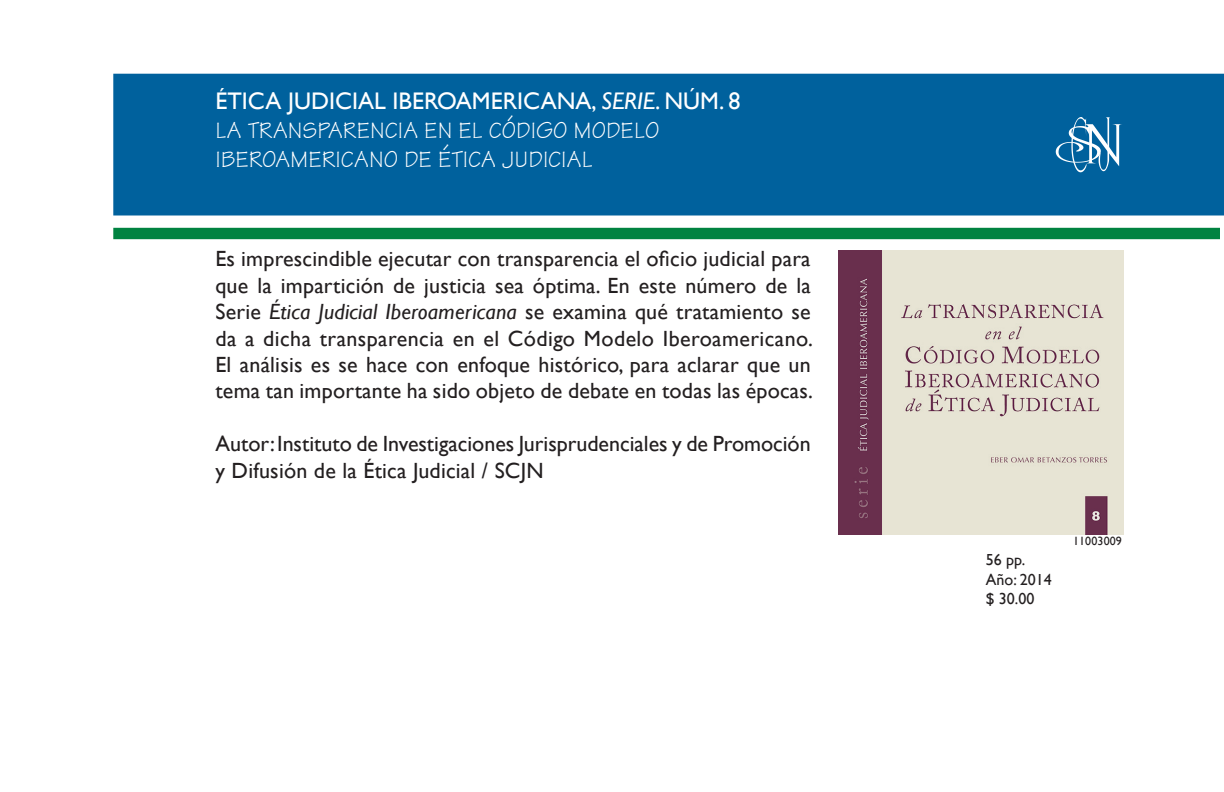
<style>
.page{position:relative;width:1224px;height:792px;background:#fff}
.page>*{position:absolute;margin:0;border:0;box-sizing:border-box;transform-origin:0 0}
.t1{font:24px/28.8px "Technical Plain";color:#fff}
.t2{font:24px "Gill Sans";color:#fff}
.t3{font:22px/26.4px "Gill Sans";letter-spacing:.01em;color:#231f20;text-align:justify}
.t4{font:16px/19.2px "Gill Sans";color:#231f20}
.t5{font:12px "Gill Sans";letter-spacing:.01em;color:#231f20}
.s1{font-style:italic}
</style>
<div class="page">
<div style="left:113px;top:74px;width:1111px;height:142px;background:#00619d;border:2px solid #00619d"></div>
<div style="left:113px;top:228px;width:1107px;height:11px;background:#008341"></div>
<svg style="left:1056px;top:117px;width:66px;height:55px"></svg>
<img style="left:839px;top:251px;width:284px;height:284px">
<p class="t2" style="left:215px;top:87px;width:41px">Ética</p>
<p class="t2" style="left:288px;top:87px;width:37px">Judicia</p>
<p class="t2" style="left:374px;top:87px;width:98px">l Iberoamericana</p>
<p class="t2" style="left:592px;top:87px;width:151px">, <span class="s1">Serie</span>. Núm. 8</p>
<p class="t1" style="left:215px;top:116px;width:446px">LA TRANSPARENCIA EN EL CÓDIGO MODELO<br>IBEROAMERICANO DE ÉTICA JUDICIAL</p>
<p class="t3" style="left:215px;top:246px;width:599px">Es imprescindible ejecutar con transparencia el oficio judicial para que la impartición de justicia sea óptima. En este número de la Serie <span class="s1">Ética Judicial Iberoamericana</span> se examina qué tratamiento se da a dicha transparencia en el Código Modelo Iberoamericano.<br>El análisis es se hace con enfoque histórico, para aclarar que un tema tan importante ha sido objeto de debate en todas las épocas.</p>
<p class="t3" style="left:215px;top:431px;width:597px">Autor: Instituto de Investigaciones Jurisprudenciales y de Promoción y Difusión de la Ética Judicial / SCJN</p>
<p class="t4" style="left:986px;top:551px;width:67px">56 pp.<br>Año: 2014 $ 30.00</p>
<p class="t5" style="left:1073px;top:534px;width:50px">11003009</p>
</div>
